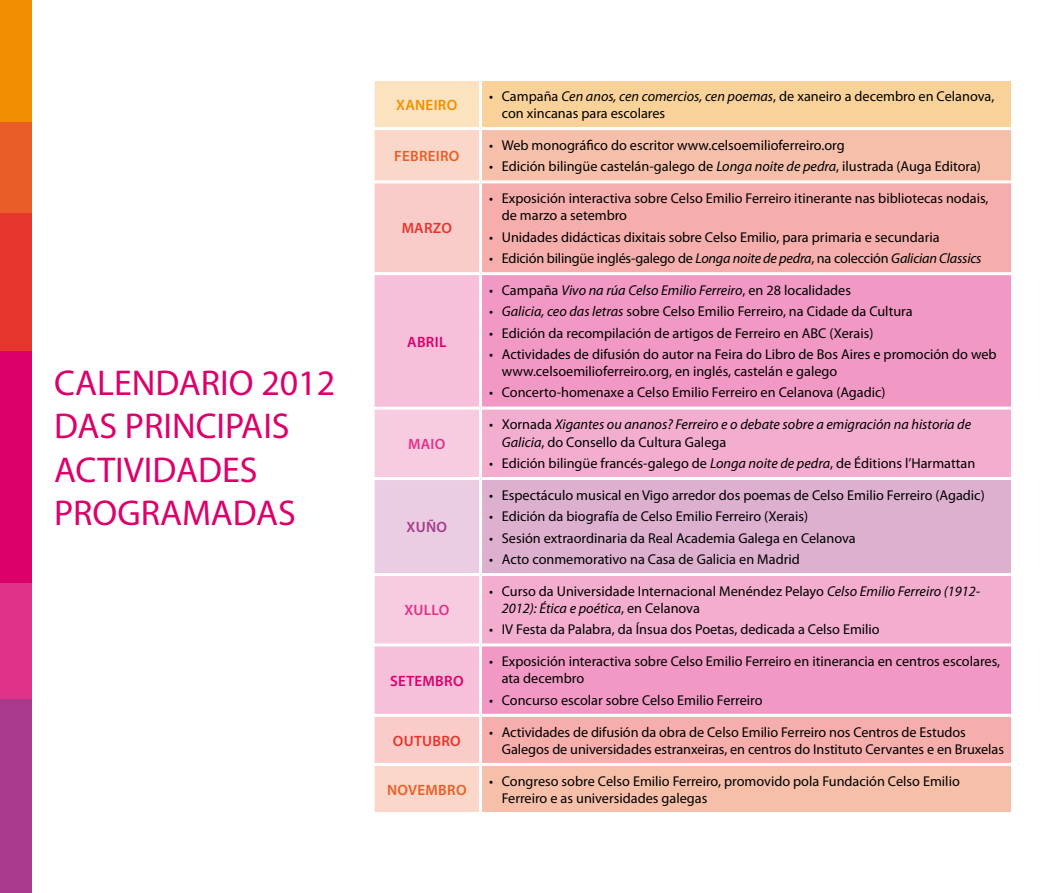
<style>
.page{position:relative;width:1063px;height:893px;background:#fff}
.page>*{position:absolute;margin:0;border:0;box-sizing:border-box;transform-origin:0 0}
.t1{font:36px/43.2px "Myriad Pro";color:#dc006b}
.t2{font:600 15px "Myriad Pro";letter-spacing:.02em;color:#e95e28}
.t3{font:600 15px "Myriad Pro";letter-spacing:.02em;color:#dc006b}
.t4{font:600 15px "Myriad Pro";letter-spacing:.02em;color:#e5352c}
.t5{font:600 15px "Myriad Pro";letter-spacing:.02em;color:#e03288}
.t6{font:600 15px "Myriad Pro";letter-spacing:.02em;color:#f18e00}
.t7{font:600 15px "Myriad Pro";color:#a9398a}
.t8{font:14.25px/17.1px "Myriad Pro";color:#000}
.t9{font:italic 14.25px/17.1px "Myriad Pro";color:#000}
.s1{font-style:italic}
.s2{font-style:normal}
</style>
<div class="page">
<div style="left:0;top:0;width:31px;height:122px;background:#f18e00"></div>
<div style="left:0;top:122px;width:31px;height:91px;background:#e95e28"></div>
<div style="left:0;top:213px;width:31px;height:139px;background:#e5352c"></div>
<div style="left:0;top:352px;width:31px;height:231px;background:#dc006b"></div>
<div style="left:0;top:583px;width:31px;height:116px;background:#e03288"></div>
<div style="left:0;top:699px;width:31px;height:194px;background:#a9398a"></div>
<div style="left:373px;top:80px;width:108px;height:49px;background:#fce3bf"></div>
<div style="left:481px;top:80px;width:532px;height:49px;background:#f9d299"></div>
<div style="left:375px;top:130px;width:104px;height:682px;background:#fad7c9"></div>
<div style="left:482px;top:130px;width:529px;height:682px;background:#f6bfa9"></div>
<div style="left:375px;top:183px;width:104px;height:580px;background:#f9ccca"></div>
<div style="left:482px;top:183px;width:529px;height:580px;background:#f5aeab"></div>
<div style="left:375px;top:275px;width:104px;height:439px;background:#f6bfda"></div>
<div style="left:482px;top:275px;width:529px;height:439px;background:#f199c4"></div>
<div style="left:375px;top:410px;width:104px;height:233px;background:#f7cce1"></div>
<div style="left:482px;top:410px;width:529px;height:233px;background:#f3adcf"></div>
<div style="left:373px;top:478px;width:108px;height:96px;background:#eacde2"></div>
<div style="left:481px;top:478px;width:532px;height:96px;background:#ddb0d0"></div>
<hr style="left:481px;top:78px;width:533px;height:3px;background:#fff">
<hr style="left:1011px;top:81px;width:3px;height:46px;background:#fff">
<hr style="left:481px;top:127px;width:533px;height:3px;background:#fff">
<hr style="left:372px;top:180px;width:109px;height:3px;background:#fff">
<hr style="left:481px;top:180px;width:533px;height:3px;background:#fff">
<hr style="left:372px;top:272px;width:109px;height:3px;background:#fff">
<hr style="left:481px;top:272px;width:533px;height:3px;background:#fff">
<hr style="left:372px;top:407px;width:109px;height:3px;background:#fff">
<hr style="left:481px;top:407px;width:533px;height:3px;background:#fff">
<hr style="left:372px;top:477px;width:109px;height:3px;background:#fff">
<hr style="left:372px;top:480px;width:3px;height:93px;background:#fff">
<hr style="left:481px;top:477px;width:533px;height:3px;background:#fff">
<hr style="left:479px;top:480px;width:3px;height:93px;background:#fff">
<hr style="left:1011px;top:480px;width:3px;height:93px;background:#fff">
<hr style="left:372px;top:573px;width:109px;height:3px;background:#fff">
<hr style="left:481px;top:573px;width:533px;height:3px;background:#fff">
<hr style="left:372px;top:643px;width:109px;height:3px;background:#fff">
<hr style="left:481px;top:643px;width:533px;height:3px;background:#fff">
<hr style="left:372px;top:714px;width:109px;height:3px;background:#fff">
<hr style="left:481px;top:714px;width:533px;height:3px;background:#fff">
<hr style="left:372px;top:763px;width:109px;height:3px;background:#fff">
<hr style="left:481px;top:763px;width:533px;height:3px;background:#fff">
<hr style="left:372px;top:78px;width:109px;height:3px;background:#fff">
<hr style="left:372px;top:81px;width:3px;height:46px;background:#fff">
<hr style="left:479px;top:81px;width:3px;height:46px;background:#fff">
<hr style="left:372px;top:127px;width:109px;height:3px;background:#fff">
<h1 class="t1" style="left:54px;top:361px;width:283px">CALENDARIO 2012<br>DAS PRINCIPAIS<br>ACTIVI DADES<br>PROGRAMADAS</h1>
<p class="t6" style="left:396px;top:95px;width:63px">XANEIRO</p>
<p class="t8" style="left:502px;top:87px;width:494px;text-indent:-13px">• Campaña <span class="s1">Cen anos, cen comercios, cen poemas</span>, de xaneiro a decembro en Celanova, con xincanas para escolares</p>
<p class="t2" style="left:394px;top:146px;width:67px">FEBREIRO</p>
<p class="t8" style="left:489px;top:136px;width:357px">• Web monográfico do escritor www.celsoemilioferreiro.org</p>
<p class="t8" style="left:489px;top:158px;width:493px">• Edición bilingüe castelán-galego de <span class="s1">Longa noite de pedra</span>, ilustrada (Auga Editora)</p>
<p class="t4" style="left:402px;top:219px;width:52px">MARZO</p>
<p class="t3" style="left:407px;top:332px;width:41px">ABRIL</p>
<p class="t5" style="left:408px;top:434px;width:39px">MAIO</p>
<p class="t7" style="left:407px;top:518px;width:42px">XUÑO</p>
<p class="t5" style="left:404px;top:601px;width:46px">XULLO</p>
<p class="t3" style="left:390px;top:671px;width:75px">SETEMBRO</p>
<p class="t8" style="left:502px;top:190px;width:488px;text-indent:-13px">• Exposición interactiva sobre Celso Emilio Ferreiro itinerante nas bibliotecas nodais, de marzo a setembro</p>
<p class="t8" style="left:489px;top:228px;width:452px">• Unidades didácticas dixitais sobre Celso Emilio, para primaria e secundaria</p>
<p class="t8" style="left:489px;top:249px;width:494px">• Edición bilingüe inglés-galego de <span class="s1">Longa noite de pedra</span>, na colección <span class="s1">Galician Classics</span></p>
<p class="t9" style="left:489px;top:281px;width:364px"><span class="s2">• Campaña</span> Vivo na rúa Celso Emilio Ferreiro<span class="s2">, en 28 localidades</span></p>
<p class="t8" style="left:489px;top:303px;width:425px"><span class="s1">• Galicia, ceo das letras</span> sobre Celso Emilio Ferreiro, na Cidade da Cultura</p>
<p class="t8" style="left:489px;top:324px;width:386px">• Edición da recompilación de artigos de Ferreiro en ABC (Xerais)</p>
<p class="t8" style="left:502px;top:345px;width:496px;text-indent:-13px">• Actividades de difusión do autor na Feira do Libro de Bos Aires e promoción do web www.celsoemilioferreiro.org, en inglés, castelán e galego</p>
<p class="t8" style="left:489px;top:384px;width:398px">• Concerto-homenaxe a Celso Emilio Ferreiro en Celanova (Agadic)</p>
<p class="t9" style="left:502px;top:416px;width:471px;text-indent:-13px"><span class="s2">• Xornada</span> Xigantes ou ananos? Ferreiro e o debate sobre a emigración na historia de<br>Galicia<span class="s2">, do Consello da Cultura Galega</span></p>
<p class="t8" style="left:489px;top:454px;width:488px">• Edición bilingüe francés-galego de <span class="s1">Longa noite de pedra</span>, de Éditions l’Harmattan</p>
<p class="t8" style="left:489px;top:486px;width:497px">• Espectáculo musical en Vigo arredor dos poemas de Celso Emilio Ferreiro (Agadic)</p>
<p class="t8" style="left:489px;top:508px;width:321px">• Edición da biografía de Celso Emilio Ferreiro (Xerais)</p>
<p class="t8" style="left:489px;top:529px;width:368px">• Sesión extraordinaria da Real Academia Galega en Celanova</p>
<p class="t8" style="left:489px;top:550px;width:312px">• Acto conmemorativo na Casa de Galicia en Madrid</p>
<p class="t8" style="left:502px;top:582px;width:480px;text-indent:-13px">• Curso da Universidade I nternacional Menéndez Pelayo <span class="s1">Celso Emilio Ferreiro (1912-<br>2012): Ética e poética</span>, en Celanova</p>
<p class="t8" style="left:489px;top:621px;width:392px">• IV Festa da Palabra, da Ínsua dos Poetas, dedicada a Celso Emilio</p>
<p class="t8" style="left:502px;top:653px;width:500px;text-indent:-13px">• Exposición interactiva sobre Celso Emilio Ferreiro en itinerancia en centros escolares, ata decembro</p>
<p class="t8" style="left:489px;top:691px;width:275px">• Concurso escolar sobre Celso Emilio Ferreiro</p>
<p class="t4" style="left:393px;top:731px;width:69px">OUTUBRO</p>
<p class="t8" style="left:502px;top:723px;width:504px;text-indent:-13px">• Actividades de difusión da obra de Celso Emilio Ferreiro nos Centros de Estudos<br>Galegos de universidades estranxeiras, en centros do I nstituto Cervantes e en Bruxelas</p>
<p class="t2" style="left:387px;top:780px;width:81px">NOVEMBRO</p>
<p class="t8" style="left:502px;top:772px;width:460px;text-indent:-13px">• Congreso sobre Celso Emilio Ferreiro, promovido pola Fundación Celso Emilio<br>Ferreiro e as universidades galegas</p>
</div>
